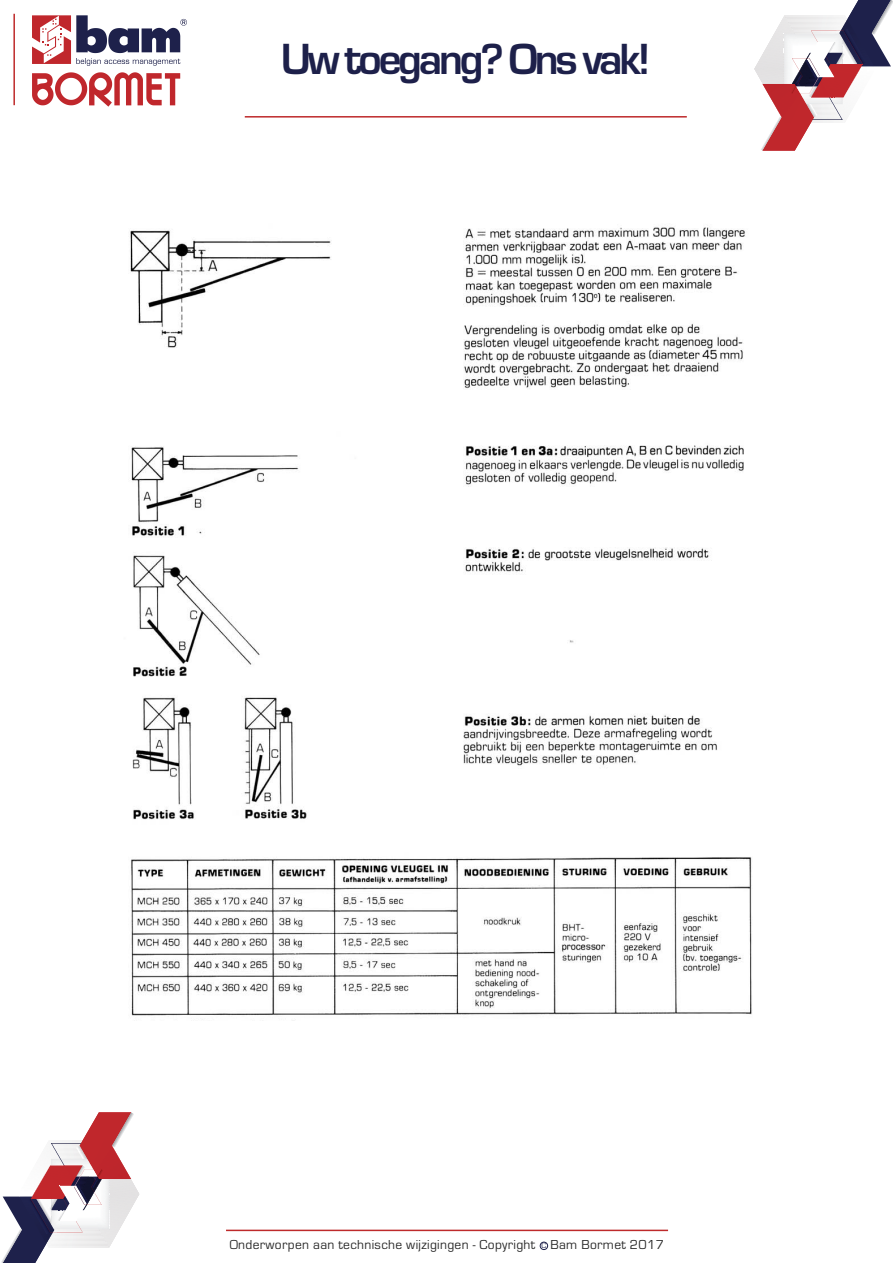
<style>
.page{position:relative;width:893px;height:1263px;background:#fff}
.page>*{position:absolute;margin:0;border:0;box-sizing:border-box;transform-origin:0 0}
.t1{font:700 45.3px "Eurostile";letter-spacing:-.07em;color:#1d204a}
.t2{font:13.5px "Eurostile";letter-spacing:.025em;color:#292929}
.t3{font:7.95px "Eurostile";color:#1d204a}
</style>
<div class="page">
<hr style="left:226px;top:1229px;width:442px;height:2px;background:#be2a2b">
<svg style="left:32px;top:15px;width:155px;height:92px"></svg>
<hr style="left:13px;top:14px;width:2px;height:91px;background:#be2a2b">
<svg style="left:754px;top:0;width:139px;height:151px"></svg>
<svg style="left:1px;top:1112px;width:138px;height:151px"></svg>
<hr style="left:245px;top:116px;width:442px;height:2px;background:#be2a2b">
<div style="left:540px;top:1242px;width:8px;height:8px;border:1px solid #1d204a;border-radius:50%"></div>
<img style="left:130px;top:227px;width:622px;height:789px">
<h1 class="t1" style="left:281px;top:34px;width:371px">Uw toegang? Ons vak!</h1>
<p class="t2" style="left:230px;top:1237px;width:436px">Onderworpen aan technische wijzigingen - Copyright Bam Bormet 2017</p>
<p class="t3" style="left:541px;top:1241px;width:6px">C</p>
</div>
